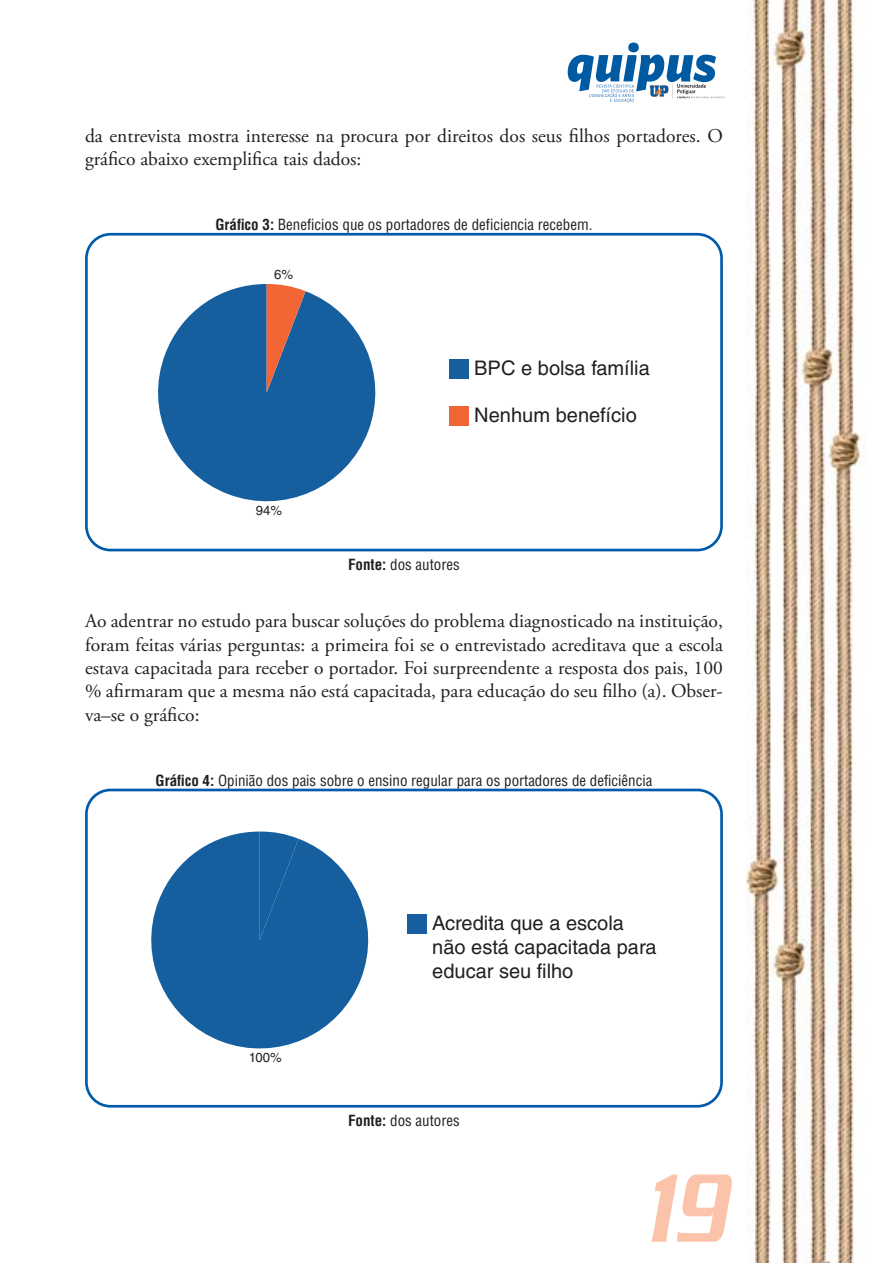
<style>
.page{position:relative;width:893px;height:1263px;background:#fff}
.page>*{position:absolute;margin:0;border:0;box-sizing:border-box;transform-origin:0 0}
.t1{font:italic 500 105px "Serpentine Std";color:#fbc4aa;scale:.7 1}
.t2{font:20.1px/24px "Helvetica LT Std";color:#231f20}
.t3{font:19.5px/23.4px "Adobe Garamond Pro";color:#231f20}
.t4{font:condensed 15px "Helvetica LT Std";color:#231f20}
.t5{font:13.2px "Helvetica LT Std";color:#231f20}
.s1{font-weight:700}
</style>
<div class="page">
<img style="left:106px;top:0;width:759px;height:1263px">
<svg style="left:568px;top:43px;width:157px;height:60px"></svg>
<svg style="left:85px;top:233px;width:638px;height:318px"></svg>
<svg style="left:85px;top:789px;width:638px;height:318px"></svg>
<p class="t3" style="left:85px;top:126px;width:639px">da entrevista mostra interesse na procura por direitos dos seus filhos portadores. O gráfico abaixo exemplifica tais dados:</p>
<p class="t4" style="left:215px;top:218px;width:378px"><span class="s1">Gráfico 3:</span> Beneficios que os portadores de deficiencia recebem.</p>
<p class="t5" style="left:274px;top:266px;width:21px">6%</p>
<p class="t5" style="left:256px;top:502px;width:28px">94%</p>
<p class="t2" style="left:474px;top:357px;width:177px">BPC e bolsa família</p>
<p class="t2" style="left:474px;top:403px;width:164px">Nenhum benefício</p>
<p class="t4" style="left:348px;top:558px;width:113px"><span class="s1">Fonte:</span> dos autores</p>
<p class="t3" style="left:85px;top:611px;width:639px;text-align:justify">Ao adentrar no estudo para buscar soluções do problema diagnosticado na instituição, foram feitas várias perguntas: a primeira foi se o entrevistado acreditava que a escola estava capacitada para receber o portador. Foi surpreendente a resposta dos pais, 100 % afirmaram que a mesma não está capacitada, para educação do seu filho (a). Obser&shy;va–se o gráfico:</p>
<p class="t4" style="left:156px;top:774px;width:498px"><span class="s1">Gráfico 4:</span> Opinião dos pais sobre o ensino regular para os portadores de deficiência</p>
<p class="t5" style="left:249px;top:1049px;width:34px">100%</p>
<p class="t2" style="left:432px;top:911px;width:226px">Acredita que a escola não está capacitada para educar seu filho</p>
<p class="t4" style="left:348px;top:1114px;width:113px"><span class="s1">Fonte:</span> dos autores</p>
<h1 class="t1" style="left:643px;top:1176px;width:118px">19</h1>
</div>
